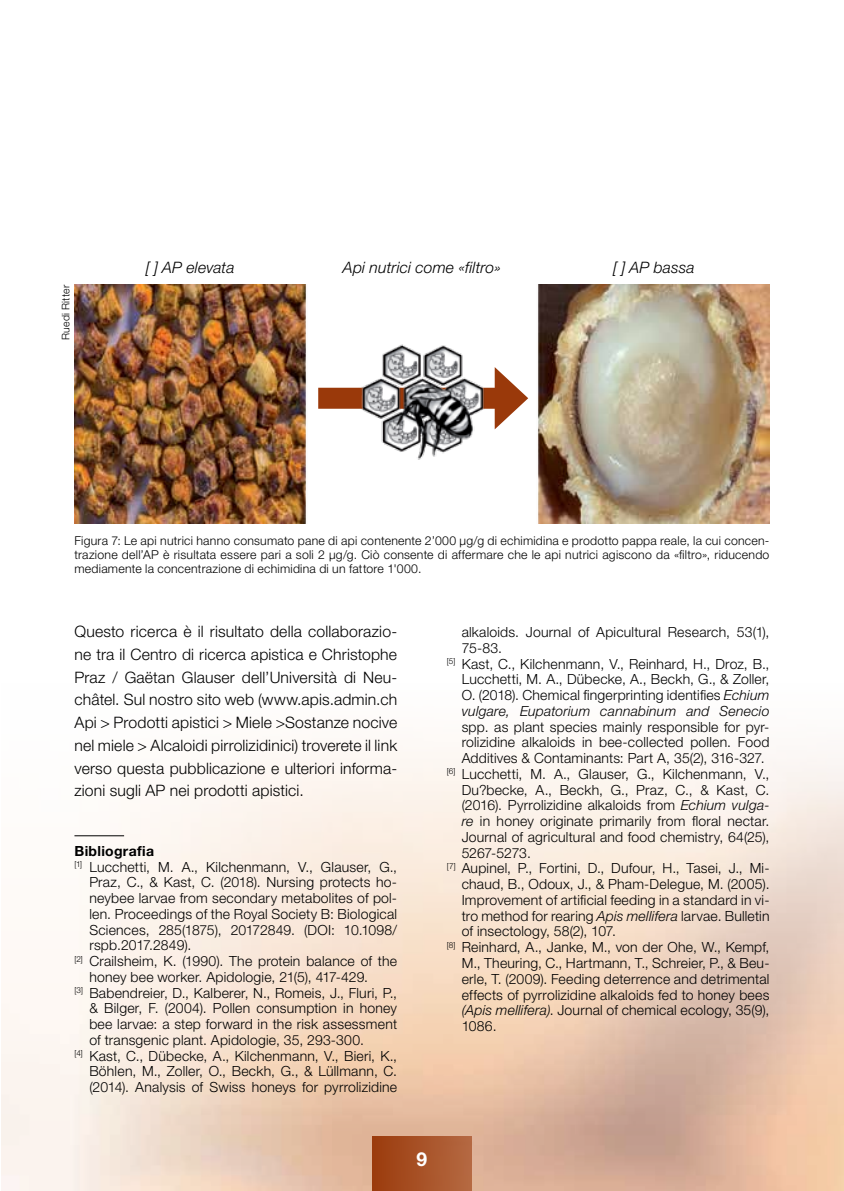
<style>
.page{position:relative;width:844px;height:1191px;background:#fff}
.page>*{position:absolute;margin:0;border:0;box-sizing:border-box;transform-origin:0 0}
.t1{font:700 19.25px "Helvetica Neue LT Std";color:#fff}
.t2{font:300 15.75px/22.8px "Helvetica Neue LT Std";letter-spacing:.01em;color:#000;text-align:justify}
.t3{font:italic 300 15.75px "Helvetica Neue LT Std";letter-spacing:.01em;color:#000}
.t4{font:300 14px "Helvetica Neue LT Std";letter-spacing:.015em;color:#000}
.t5{font:italic 300 14px "Helvetica Neue LT Std";letter-spacing:.015em;color:#000}
.t6{font:700 14px "Helvetica Neue LT Std";letter-spacing:.025em;color:#000}
.t7{font:300 14px "Helvetica Neue LT Std";letter-spacing:-.015em;color:#000}
.t8{font:300 12.25px/14px "Helvetica Neue LT Std";letter-spacing:.02em;color:#000;text-align:justify}
.t9{font:300 10.5px "Helvetica Neue LT Std";letter-spacing:.025em;color:#000}
.s1{font-style:italic}
</style>
<div class="page">
<img style="left:1px;top:284px;width:842px;height:907px">
<div style="left:372px;top:1136px;width:99px;height:55px;background:linear-gradient(to right,#9b3b0c,#b56942)"></div>
<hr style="left:74px;top:835px;width:50px;height:1px;background:#000">
<img style="left:74px;top:285px;width:695px;height:238px">
<div style="left:318px;top:388px;width:189px;height:21px;background:#9a390a"></div>
<svg style="left:494px;top:367px;width:34px;height:62px"></svg>
<img style="left:362px;top:340px;width:123px;height:124px">
<p class="t9" style="left:59px;top:340px;width:57px;rotate:-90deg">Ruedi Ritter</p>
<p class="t3" style="left:146px;top:258px;width:90px">[ ] AP elevata</p>
<p class="t3" style="left:343px;top:258px;width:160px">Api nutrici come «filtro»</p>
<p class="t3" style="left:613px;top:258px;width:83px">[ ] AP bassa</p>
<p class="t8" style="left:74px;top:533px;width:696px">Figura 7: Le api nutrici hanno consumato pane di api contenente 2’000 µg/g di echimidina e prodotto pappa reale, la cui concen&shy;trazione dell’AP è risultata essere pari a soli 2 µg/g. Ciò consente di affermare che le api nutrici agiscono da «filtro», riducendo mediamente la concentrazione di echimidina di un fattore 1'000.</p>
<p class="t2" style="left:74px;top:620px;width:324px">Questo ricerca è il risultato della collaborazio&shy;ne tra il Centro di ricerca apistica e Christophe Praz / Gaëtan Glauser dell’Università di Neu&shy;châtel. Sul nostro sito web (www.apis.admin.ch Api &gt; Prodotti apistici &gt; Miele &gt;Sostanze nocive nel miele &gt; Alcaloidi pirrolizidinici) troverete il link verso questa pubblicazione e ulteriori informa&shy;zioni sugli AP nei prodotti apistici.</p>
<p class="t6" style="left:74px;top:842px;width:81px">Bibliografia</p>
<p class="t4" style="left:74px;top:858px;width:324px"><sup>[1]</sup> Lucchetti, M. A., Kilchenmann, V., Glauser, G.,</p>
<p class="t4" style="left:89px;top:874px;width:309px">Praz, C., &amp; Kast, C. (2018). Nursing protects ho-</p>
<p class="t4" style="left:89px;top:889px;width:309px">neybee larvae from secondary metabolites of pol-</p>
<p class="t4" style="left:89px;top:905px;width:309px">len. Proceedings of the Royal Society B: Biological</p>
<p class="t4" style="left:89px;top:921px;width:309px">Sciences, 285(1875), 20172849. (DOI: 10.1098/</p>
<p class="t4" style="left:89px;top:937px;width:104px">rspb.2017.2849).</p>
<p class="t4" style="left:74px;top:952px;width:324px"><sup>[2]</sup> Crailsheim, K. (1990). The protein balance of the</p>
<p class="t4" style="left:89px;top:968px;width:280px">honey bee worker. Apidologie, 21(5), 417-429.</p>
<p class="t4" style="left:74px;top:984px;width:324px"><sup>[3]</sup> Babendreier, D., Kalberer, N., Romeis, J., Fluri, P.,</p>
<p class="t4" style="left:89px;top:1000px;width:309px">&amp; Bilger, F. (2004). Pollen consumption in honey</p>
<p class="t4" style="left:89px;top:1015px;width:309px">bee larvae: a step forward in the risk assessment</p>
<p class="t4" style="left:89px;top:1031px;width:276px">of transgenic plant. Apidologie, 35, 293-300.</p>
<p class="t4" style="left:74px;top:1047px;width:324px"><sup>[4]</sup> Kast, C., Dübecke, A., Kilchenmann, V., Bieri, K.,</p>
<p class="t4" style="left:89px;top:1063px;width:309px">Böhlen, M., Zoller, O., Beckh, G., &amp; Lüllmann, C.</p>
<p class="t4" style="left:89px;top:1078px;width:309px">(2014). Analysis of Swiss honeys for pyrrolizidine</p>
<p class="t4" style="left:461px;top:623px;width:309px">alkaloids. Journal of Apicultural Research, 53(1),</p>
<p class="t4" style="left:461px;top:639px;width:42px">75-83.</p>
<p class="t4" style="left:446px;top:655px;width:324px"><sup>[5]</sup> Kast, C., Kilchenmann, V., Reinhard, H., Droz, B.,</p>
<p class="t4" style="left:461px;top:671px;width:309px">Lucchetti, M. A., Dübecke, A., Beckh, G., &amp; Zoller,</p>
<p class="t4" style="left:461px;top:686px;width:309px">O. (2018). Chemical fingerprinting identifies <span class="s1">Echium</span></p>
<p class="t5" style="left:461px;top:702px;width:309px">vulgare, Eupatorium cannabinum and Senecio</p>
<p class="t4" style="left:461px;top:718px;width:309px">spp. as plant species mainly responsible for pyr-</p>
<p class="t4" style="left:461px;top:734px;width:309px">rolizidine alkaloids in bee-collected pollen. Food</p>
<p class="t4" style="left:461px;top:749px;width:304px">Additives &amp; Contaminants: Part A, 35(2), 316-327.</p>
<p class="t4" style="left:446px;top:765px;width:324px"><sup>[6]</sup> Lucchetti, M. A., Glauser, G., Kilchenmann, V.,</p>
<p class="t4" style="left:461px;top:781px;width:309px">Du?becke, A., Beckh, G., Praz, C., &amp; Kast, C.</p>
<p class="t4" style="left:461px;top:797px;width:309px">(2016). Pyrrolizidine alkaloids from <span class="s1">Echium vulga-</span></p>
<p class="t4" style="left:461px;top:812px;width:309px"><span class="s1">re</span> in honey originate primarily from floral nectar.</p>
<p class="t4" style="left:461px;top:828px;width:309px">Journal of agricultural and food chemistry, 64(25),</p>
<p class="t7" style="left:461px;top:844px;width:71px">5267-5273.</p>
<p class="t4" style="left:446px;top:860px;width:324px"><sup>[7]</sup> Aupinel, P., Fortini, D., Dufour, H., Tasei, J., Mi-</p>
<p class="t4" style="left:461px;top:875px;width:309px">chaud, B., Odoux, J., &amp; Pham-Delegue, M. (2005).</p>
<p class="t4" style="left:461px;top:891px;width:309px">Improvement of artificial feeding in a standard in vi-</p>
<p class="t4" style="left:461px;top:907px;width:309px">tro method for rearing <span class="s1">Apis mellifera</span> larvae. Bulletin</p>
<p class="t4" style="left:461px;top:923px;width:156px">of insectology, 58(2), 107.</p>
<p class="t4" style="left:446px;top:938px;width:324px"><sup>[8]</sup> Reinhard, A., Janke, M., von der Ohe, W., Kempf,</p>
<p class="t4" style="left:461px;top:954px;width:309px">M., Theuring, C., Hartmann, T., Schreier, P., &amp; Beu-</p>
<p class="t4" style="left:461px;top:970px;width:309px">erle, T. (2009). Feeding deterrence and detrimental</p>
<p class="t4" style="left:461px;top:986px;width:309px">effects of pyrrolizidine alkaloids fed to honey bees</p>
<p class="t4" style="left:461px;top:1001px;width:309px"><span class="s1">(Apis mellifera)</span>. Journal of chemical ecology, 35(9),</p>
<p class="t4" style="left:461px;top:1017px;width:36px">1086.</p>
<h1 class="t1" style="left:416px;top:1147px;width:12px">9</h1>
</div>
